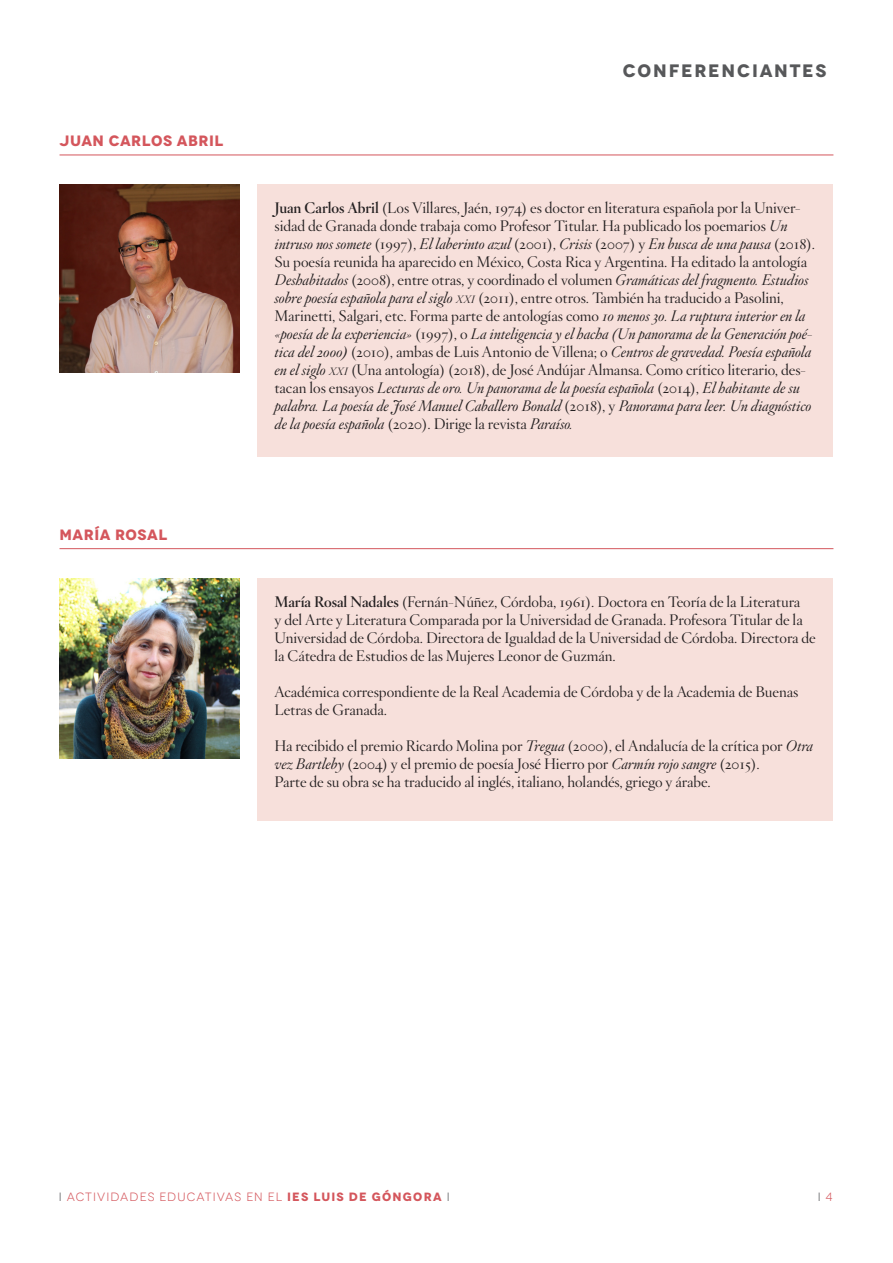
<style>
.page{position:relative;width:893px;height:1263px;background:#fff}
.page>*{position:absolute;margin:0;border:0;box-sizing:border-box;transform-origin:0 0}
.t1{font:700 18px "Novecento";letter-spacing:.09em;color:#57585a;scale:1.05 1}
.t2{font:15px/18px "Hoefler Titling HTF Lt Roman";color:#231f20}
.Estilo_de_párrafo_1{font:700 15px "Novecento";letter-spacing:.03em;color:#d4565c;scale:1.05 1}
.t3{font:12px "Novecento";letter-spacing:.085em;color:#d4565c;scale:1.05 1}
.t4{font:12px "Novecento";color:#57585a;scale:1.05 1}
.s1{font-family:"Hoefler Titling HTF Bd Roman"}
.s2{font-family:"Hoefler Titling HTF Lt";font-style:italic}
.s3{font-family:"Hoefler Titling HTF Lt";font-style:italic;font-size:10.5px}
.s4{color:#57585a}
.s5{font-weight:700}
.s6{color:#d4565c}
</style>
<div class="page">
<div style="left:257px;top:578px;width:576px;height:243px;background:#f7e0db"></div>
<div style="left:257px;top:184px;width:576px;height:272px;background:#f7e0db"></div>
<hr style="left:60px;top:155px;width:773px;height:1px;background:#d4565c">
<img style="left:60px;top:184px;width:179px;height:188px">
<hr style="left:60px;top:548px;width:773px;height:1px;background:#d4565c">
<img style="left:60px;top:578px;width:179px;height:180px">
<p class="Estilo_de_párrafo_1" style="left:60px;top:132px;width:157px">JUAN CARLOS ABRIL</p>
<p class="Estilo_de_párrafo_1" style="left:60px;top:525px;width:104px">MARÍA ROSAL</p>
<p class="t1" style="left:623px;top:60px;width:196px">CONFERENCIANTES</p>
<p class="t2" style="left:274px;top:199px;width:542px"><span class="s1">Juan Carlos Abril</span> (Los Villares, Jaén, 1974) es doctor en literatura española por la Univer&shy;sidad de Granada donde trabaja como Profesor Titular. Ha publicado los poemarios <span class="s2">Un intruso nos somete</span> (1997), <span class="s2">El laberinto azul</span> (2001), <span class="s2">Crisis</span> (2007) y <span class="s2">En busca de una pausa</span> (2018).<br>Su poesía reunida ha aparecido en México, Costa Rica y Argentina. Ha editado la antología <span class="s2">Deshabitados</span> (2008), entre otras, y coordinado el volumen <span class="s2">Gramáticas del fragmento. Estudios sobre poesía española para el siglo</span> <span class="s3">XXI</span> (2011), entre otros. También ha traducido a Pasolini, Marinetti, Salgari, etc. Forma parte de antologías como <span class="s2">10 menos 30. La ruptura interior en la «poesía de la experiencia»</span> (1997), o <span class="s2">La inteligencia y el hacha (Un panorama de la Generación poé&shy;tica del 2000)</span> (2010), ambas de Luis Antonio de Villena; o <span class="s2">Centros de gravedad. Poesía española en el siglo</span> <span class="s3">XXI</span> (Una antología) (2018), de José Andújar Almansa. Como crítico literario, des&shy;tacan los ensayos <span class="s2">Lecturas de oro. Un panorama de la poesía española</span> (2014), <span class="s2">El habitante de su palabra. La poesía de José Manuel Caballero Bonald</span> (2018), y <span class="s2">Panorama para leer. Un diagnóstico de la poesía española</span> (2020). Dirige la revista <span class="s2">Paraíso.</span></p>
<p class="t2" style="left:274px;top:593px;width:543px"><span class="s1">María Rosal Nadales</span> (Fernán-Núñez, Córdoba, 1961). Doctora en Teoría de la Literatura<br>y del Arte y Literatura Comparada por la Universidad de Granada. Profesora Titular de la Universidad de Córdoba. Directora de Igualdad de la Universidad de Córdoba. Directora de la Cátedra de Estudios de las Mujeres Leonor de Guzmán.</p>
<p class="t2" style="left:274px;top:683px;width:525px">Académica correspondiente de la Real Academia de Córdoba y de la Academia de Buenas<br>Letras de Granada.</p>
<p class="t2" style="left:274px;top:737px;width:540px">Ha recibido el premio Ricardo Molina por <span class="s2">Tregua</span> (2000), el Andalucía de la crítica por <span class="s2">Otra vez Bartleby</span> (2004) y el premio de poesía José Hierro por <span class="s2">Carmín rojo sangre</span> (2015).</p>
<p class="t2" style="left:274px;top:773px;width:438px">Parte de su obra se ha traducido al inglés, italiano, holandés, griego y árabe.</p>
<p class="t3" style="left:59px;top:1190px;width:374px"><span class="s4">I</span> ACTIVIDADES EDUCATIVAS EN EL <span class="s5">IES LUIS DE GÓNGORA</span> <span class="s4">I</span></p>
<p class="t4" style="left:818px;top:1190px;width:16px">I <span class="s6">4</span></p>
</div>
